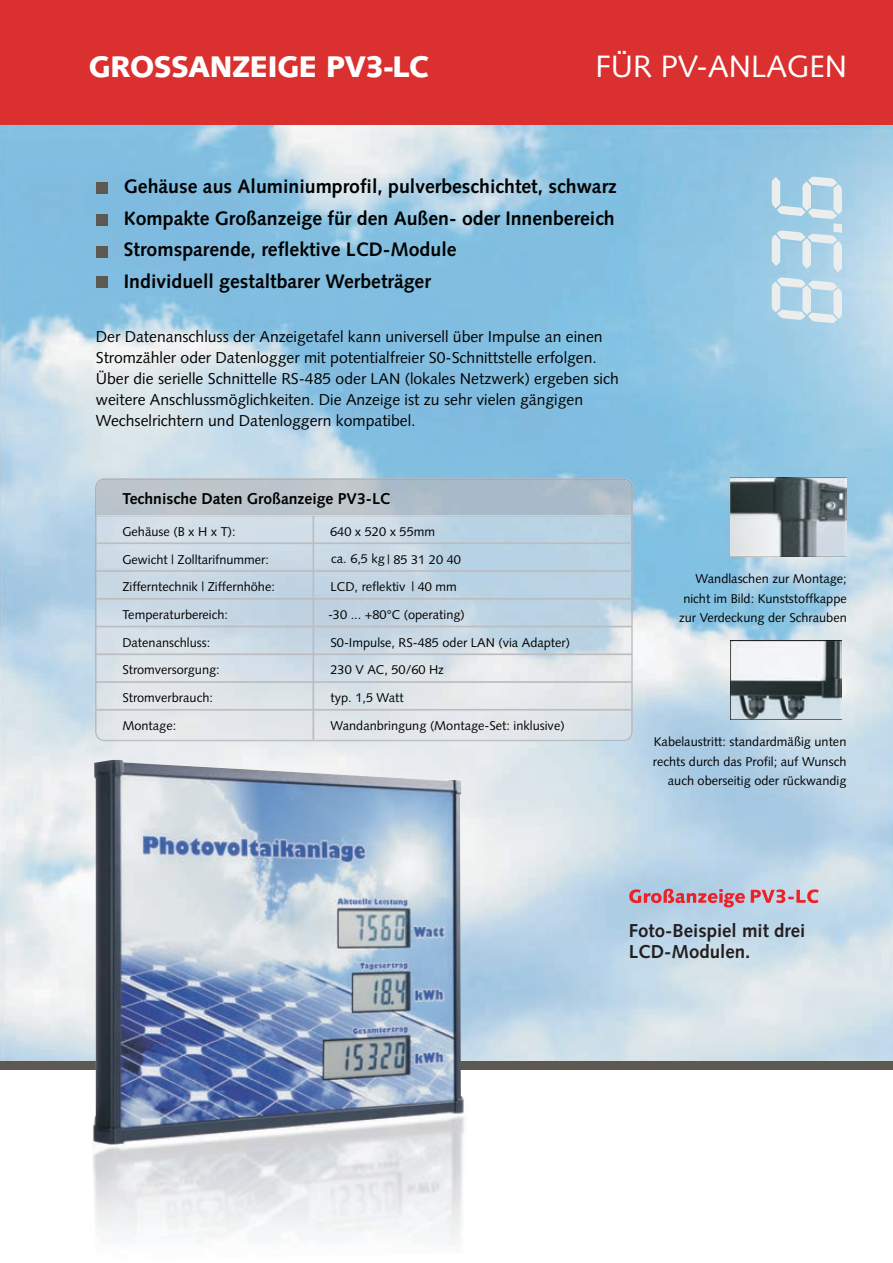
<style>
.page{position:relative;width:893px;height:1263px;background:#fff}
.page>*{position:absolute;margin:0;border:0;box-sizing:border-box;transform-origin:0 0}
.t1{font:700 30.9px "Syntax H Heavy";color:#fff}
.t2{font:30.9px "Syntax";color:#fff}
.t3{font:700 19.5px/31.5px "Syntax";color:#010202}
.t4{font:700 18.75px/21.8px "Syntax";color:#231f20}
.t5{font:15.75px/21px "Syntax";color:#010202}
.t6{font:700 15.75px "Syntax";color:#010202}
.t7{font:12.75px/27.8px "Syntax";color:#010202}
</style>
<div class="page">
<img style="left:0;top:125px;width:630px;height:363px">
<img style="left:630px;top:125px;width:263px;height:936px">
<div style="left:0;top:0;width:893px;height:125px;background:#da302f"></div>
<svg style="left:771px;top:177px;width:73px;height:146px"></svg>
<svg style="left:629px;top:889px;width:190px;height:18px"></svg>
<div style="left:0;top:1061px;width:137px;height:8px;background:#5d5852"></div>
<div style="left:450px;top:1061px;width:443px;height:8px;background:#5d5852"></div>
<div style="left:96px;top:182px;width:12px;height:12px;background:#5d5852"></div>
<div style="left:96px;top:214px;width:12px;height:12px;background:#5d5852"></div>
<div style="left:96px;top:246px;width:12px;height:11px;background:#5d5852"></div>
<div style="left:96px;top:277px;width:12px;height:11px;background:#5d5852"></div>
<img style="left:95px;top:478px;width:538px;height:39px">
<hr style="left:96px;top:542px;width:536px;height:2px;background:#bcbdc0">
<hr style="left:96px;top:570px;width:536px;height:2px;background:#bcbdc0">
<hr style="left:96px;top:598px;width:536px;height:2px;background:#bcbdc0">
<hr style="left:96px;top:626px;width:536px;height:1px;background:#bcbdc0">
<hr style="left:96px;top:653px;width:536px;height:2px;background:#bcbdc0">
<hr style="left:96px;top:681px;width:536px;height:2px;background:#bcbdc0">
<hr style="left:96px;top:709px;width:536px;height:2px;background:#bcbdc0">
<hr style="left:312px;top:516px;width:2px;height:223px;background:#bcbdc0">
<img style="left:730px;top:640px;width:112px;height:80px">
<img style="left:731px;top:477px;width:115px;height:80px">
<img style="left:92px;top:760px;width:376px;height:485px">
<h1 class="t1" style="left:89px;top:49px;width:341px">GROSSANZEIGE PV3-LC</h1>
<h1 class="t2" style="left:595px;top:54px;width:253px">FÜR PV-ANLAGEN</h1>
<h2 class="t3" style="left:124px;top:172px;width:494px">Gehäuse aus Aluminiumprofil, pulverbeschichtet, schwarz Kompakte Großanzeige für den Außen- oder Innenbereich Stromsparende, reflektive LCD-Module<br>Individuell gestaltbarer Werbeträger</h2>
<p class="t5" style="left:96px;top:327px;width:524px">Der Datenanschluss der Anzeigetafel kann universell über Impulse an einen Stromzähler oder Datenlogger mit potentialfreier S0-Schnittstelle erfolgen.<br>Über die serielle Schnittelle RS-485 oder LAN (lokales Netzwerk) ergeben sich weitere Anschlussmöglichkeiten. Die Anzeige ist zu sehr vielen gängigen Wechselrichtern und Datenloggern kompatibel.</p>
<p class="t6" style="left:122px;top:492px;width:269px">Technische Daten Großanzeige PV3-LC</p>
<p class="t7" style="left:122px;top:519px;width:115px">Gehäuse (B x H x T):</p>
<p class="t7" style="left:330px;top:518px;width:132px">640 x 520 x 55mm<br>ca. 6,5 kg | 85 31 20 40</p>
<p class="t7" style="left:122px;top:546px;width:148px">Gewicht | Zolltarifnummer:</p>
<p class="t7" style="left:122px;top:574px;width:154px">Zifferntechnik | Ziffernhöhe:</p>
<p class="t7" style="left:122px;top:602px;width:107px">Temperaturbereich:</p>
<p class="t7" style="left:331px;top:574px;width:76px">LCD, reflektiv</p>
<p class="t7" style="left:411px;top:574px;width:47px">| 40 mm</p>
<p class="t7" style="left:328px;top:602px;width:138px">-30 ... +80°C (operating)</p>
<p class="t7" style="left:122px;top:630px;width:89px">Datenanschluss:</p>
<p class="t7" style="left:331px;top:630px;width:241px">S0-Impulse, RS-485 oder LAN (via Adapter)</p>
<p class="t7" style="left:122px;top:657px;width:99px">Stromversorgung:<br>Stromverbrauch:<br>Montage:</p>
<p class="t7" style="left:331px;top:657px;width:236px">230 V AC, 50/60 Hz<br>typ. 1,5 Watt<br>Wandanbringung (Montage-Set: inklusive)</p>
<p class="t7" style="left:679px;top:571px;width:169px;line-height:19.4px;text-align:right">Wandlaschen zur Montage; nicht im Bild: Kunststoffkappe zur Verdeckung der Schrauben</p>
<p class="t7" style="left:653px;top:733px;width:195px;line-height:19.4px;text-align:right">Kabelaustritt: standardmäßig unten rechts durch das Profil; auf Wunsch auch oberseitig oder rückwandig</p>
<h3 class="t4" style="left:629px;top:921px;width:178px">Foto-Beispiel mit drei<br>LCD-Modulen.</h3>
</div>
